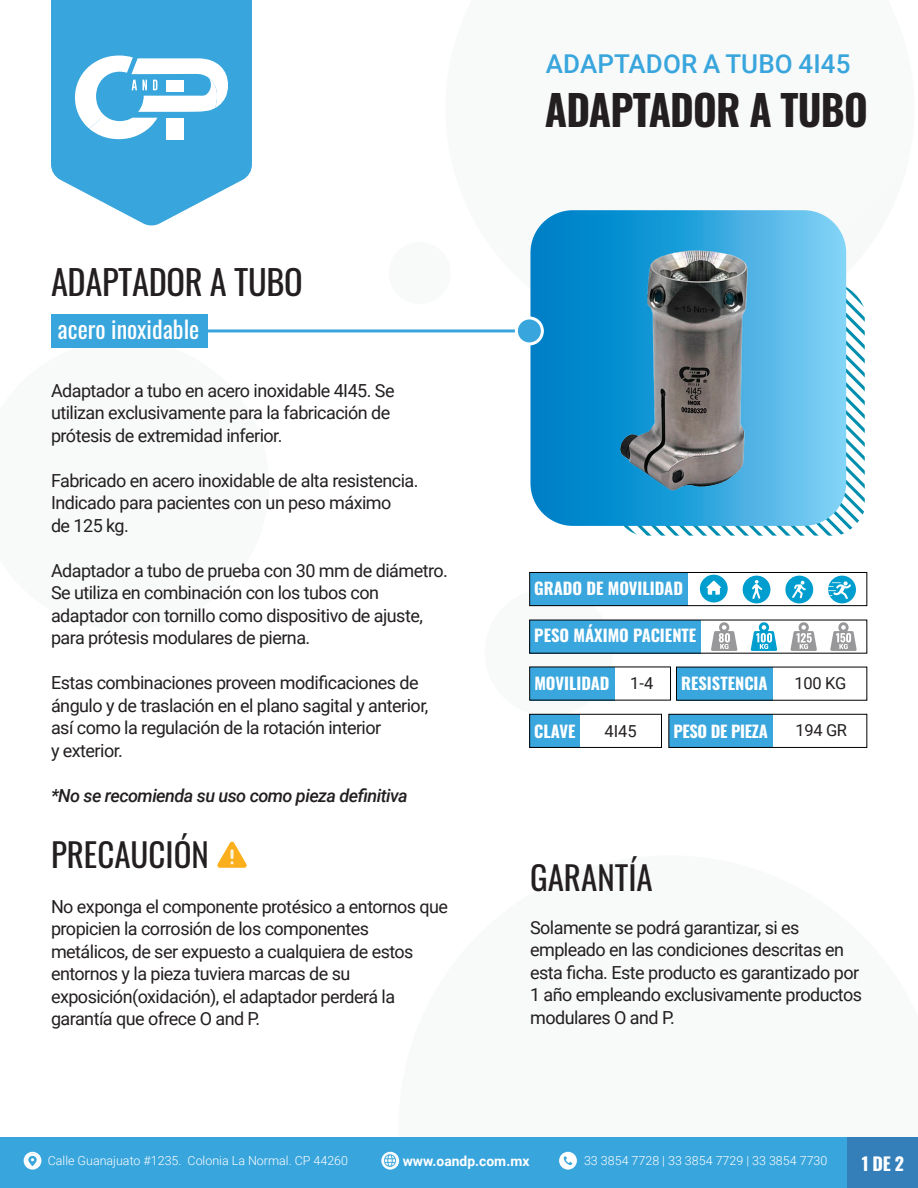
<style>
.page{position:relative;width:918px;height:1188px;background:#fff}
.page>*{position:absolute;margin:0;border:0;box-sizing:border-box;transform-origin:0 0}
.t1{font:700 42px "Oswald";letter-spacing:-.02em;color:#231f20}
.t2{font:34.5px "Oswald";letter-spacing:-.01em;color:#231f20}
.t3{font:33px "Oswald";color:#231f20}
.t4{font:500 25.95px "Roboto";letter-spacing:.005em;color:#38a5dc}
.t5{font:24px "Oswald";color:#fff}
.t6{font:18px/22.5px "Roboto";letter-spacing:-.03em;color:#231f20}
.t7{font:italic 500 18px "Roboto";letter-spacing:-.03em;color:#231f20}
.t8{font:700 18px "Oswald";color:#fff}
.t9{font:700 16.5px "Oswald";color:#fff}
.t10{font:16.5px "Roboto";letter-spacing:-.02em;color:#231f20}
.t11{font:700 16.5px "Oswald";letter-spacing:-.02em;color:#fff}
.t12{font:700 13.8px "Roboto";color:#fff}
.t13{font:300 12.45px "Roboto";color:#fff}
.s1{font-family:"Roboto";font-weight:400;color:#231f20}
</style>
<div class="page">
<svg style="left:485px;top:588px;width:128px;height:128px"></svg>
<div style="left:389px;top:242px;width:62px;height:62px;background:#f8f9f9;border-radius:31px"></div>
<div style="left:0;top:1137px;width:848px;height:51px;background:#38a5dc"></div>
<div style="left:848px;top:1137px;width:70px;height:51px;background:#347fb9"></div>
<svg style="left:51px;top:0;width:201px;height:226px;fill:#38a5dc"></svg>
<svg style="left:75px;top:56px;width:153px;height:83px"></svg>
<svg style="left:24px;top:1152px;width:17px;height:18px"></svg>
<img style="left:25px;top:1153px;width:15px;height:15px">
<svg style="left:381px;top:1152px;width:18px;height:18px"></svg>
<div style="left:383px;top:1154px;width:14px;height:14px;background:#f8fcfd;border-radius:50%"></div>
<img style="left:383px;top:1153px;width:15px;height:15px;border-radius:8px">
<svg style="left:559px;top:1152px;width:18px;height:18px"></svg>
<img style="left:560px;top:1153px;width:16px;height:15px;border-radius:8px">
<svg style="left:846px;top:282px;width:19px;height:248px"></svg>
<svg style="left:530px;top:232px;width:316px;height:294px;background:#40a2d6"></svg>
<div style="left:51px;top:314px;width:156px;height:34px;background:#38a5dc"></div>
<hr style="left:204px;top:329px;width:336px;height:3px;background:#38a5dc">
<div style="left:516px;top:318px;width:26px;height:26px;background:#38a5dc;border-radius:50%"></div>
<div style="left:515px;top:316px;width:29px;height:29px;border:3px solid #fff;border-radius:50%"></div>
<div style="left:530px;top:714px;width:50px;height:33px;background:#39a6dd"></div>
<div style="left:529px;top:714px;width:133px;height:34px;border:1px solid #000"></div>
<div style="left:530px;top:667px;width:84px;height:33px;background:#39a6dd"></div>
<img style="left:217px;top:841px;width:30px;height:27px">
<div style="left:669px;top:714px;width:103px;height:33px;background:#39a6dd"></div>
<div style="left:668px;top:714px;width:199px;height:34px;border:1px solid #000"></div>
<div style="left:677px;top:667px;width:95px;height:33px;background:#39a6dd"></div>
<div style="left:530px;top:620px;width:171px;height:33px;background:#39a6dd"></div>
<svg style="left:711px;top:622px;width:26px;height:29px"></svg>
<svg style="left:751px;top:622px;width:26px;height:29px"></svg>
<svg style="left:790px;top:622px;width:27px;height:29px"></svg>
<svg style="left:830px;top:622px;width:27px;height:29px"></svg>
<div style="left:530px;top:572px;width:157px;height:34px;background:#39a6dd"></div>
<div style="left:529px;top:572px;width:338px;height:34px;border:1px solid #000"></div>
<svg style="left:828px;top:576px;width:28px;height:27px"></svg>
<svg style="left:785px;top:576px;width:28px;height:27px"></svg>
<svg style="left:743px;top:576px;width:27px;height:27px"></svg>
<svg style="left:700px;top:575px;width:28px;height:27px"></svg>
<img style="left:536px;top:210px;width:309px;height:326px">
<h3 class="t4" style="left:546px;top:46px;width:306px">ADAPTADOR A TUBO 4I45</h3>
<h2 class="t2" style="left:51px;top:251px;width:253px">ADAPTADOR A TUBO</h2>
<h3 class="t5" style="left:58px;top:308px;width:143px">acero inoxidable</h3>
<p class="t6" style="left:51px;top:378px;width:345px">Adaptador a tubo en acero inoxidable 4I45. Se utilizan exclusivamente para la fabricación de prótesis de extremidad inferior.</p>
<p class="t6" style="left:51px;top:468px;width:369px">Fabricado en acero inoxidable de alta resistencia.<br>Indicado para pacientes con un peso máximo<br>de 125 kg.</p>
<p class="t6" style="left:51px;top:558px;width:398px">Adaptador a tubo de prueba con 30 mm de diámetro.<br>Se utiliza en combinación con los tubos con adaptador con tornillo como dispositivo de ajuste, para prótesis modulares de pierna.</p>
<p class="t6" style="left:51px;top:671px;width:379px">Estas combinaciones proveen modificaciones de ángulo y de traslación en el plano sagital y anterior, así como la regulación de la rotación interior<br>y exterior.</p>
<p class="t7" style="left:51px;top:783px;width:358px">*No se recomienda su uso como pieza definitiva</p>
<h3 class="t3" style="left:51px;top:825px;width:159px">PRECAUCIÓN</h3>
<p class="t6" style="left:51px;top:894px;width:399px">No exponga el componente protésico a entornos que propicien la corrosión de los componentes metálicos, de ser expuesto a cualquiera de estos entornos y la pieza tuviera marcas de su exposición(oxidación), el adaptador perderá la garantía que ofrece O and P.</p>
<h1 class="t1" style="left:545px;top:87px;width:324px">ADAPTADOR A TUBO</h1>
<p class="t9" style="left:534px;top:579px;width:150px">GRADO DE MOVILIDAD</p>
<p class="t9" style="left:534px;top:627px;width:163px">PESO MÁXIMO PACIENTE</p>
<p class="t9" style="left:534px;top:675px;width:120px">MOVILIDAD <span class="s1">1-4</span></p>
<p class="t10" style="left:605px;top:719px;width:34px">4I45</p>
<p class="t11" style="left:673px;top:722px;width:96px">PESO DE PIEZA</p>
<p class="t10" style="left:795px;top:719px;width:53px">194 GR</p>
<p class="t9" style="left:681px;top:675px;width:88px">RESISTENCIA</p>
<p class="t10" style="left:795px;top:672px;width:53px">100 KG</p>
<p class="t9" style="left:534px;top:722px;width:43px">CLAVE</p>
<h3 class="t3" style="left:530px;top:848px;width:124px">GARANTÍA</h3>
<p class="t6" style="left:530px;top:915px;width:334px">Solamente se podrá garantizar, si es empleado en las condiciones descritas en esta ficha. Este producto es garantizado por 1 año empleando exclusivamente productos modulares O and P.</p>
<p class="t13" style="left:48px;top:1152px;width:302px">Calle Guanajuato #1235. Colonia La Normal. CP 44260</p>
<p class="t12" style="left:403px;top:1151px;width:128px">www.oandp.com.mx</p>
<p class="t13" style="left:584px;top:1152px;width:245px">33 3854 7728 | 33 3854 7729 | 33 3854 7730</p>
<p class="t8" style="left:862px;top:1155px;width:44px">1 DE 2</p>
</div>
